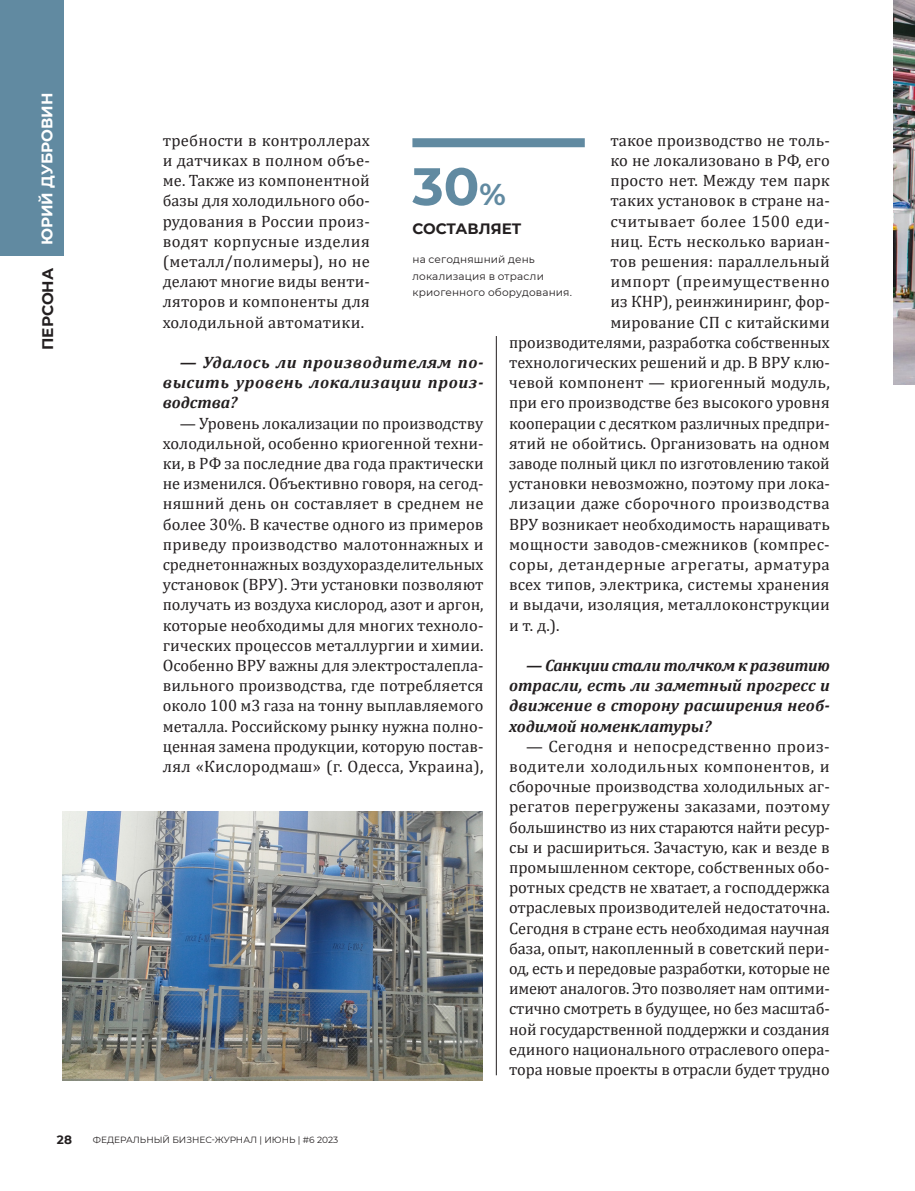
<style>
.page{position:relative;width:915px;height:1191px;background:#fff}
.page>*{position:absolute;margin:0;border:0;box-sizing:border-box;transform-origin:0 0}
.t1{font:700 52.65px "Montserrat";color:#618aa1}
.t2{font:16.5px/20.2px "Cambria";letter-spacing:.005em;color:#231f20;text-align:justify}
.t3{font:italic 700 16.5px/20.2px "Cambria";letter-spacing:.01em;color:#231f20;text-align:justify}
.t4{font:16.5px "Cambria";letter-spacing:.03em;color:#231f20}
.t5{font:16.5px "Cambria";letter-spacing:.025em;color:#231f20}
.t6{font:700 15.3px "Montserrat";color:#fff}
.t7{font:700 15.3px "Montserrat";color:#231f20}
.t8{font:700 15px "Montserrat";color:#231f20}
.t9{font:700 12px "Montserrat";color:#231f20}
.t10{font:10.5px/16.5px "Montserrat";letter-spacing:.015em;color:#231f20}
.t11{font:9px "Montserrat";color:#231f20}
.s1{font-size:30px}
</style>
<div class="page">
<hr style="left:496px;top:336px;width:1px;height:739px;background:#231f20">
<img style="left:893px;top:0;width:21px;height:385px">
<div style="left:0;top:1px;width:63px;height:255px;background:#618aa1"></div>
<img style="left:63px;top:812px;width:419px;height:268px">
<div style="left:412px;top:138px;width:172px;height:9px;background:#618aa1"></div>
<p class="t6" style="left:36px;top:245px;width:154px;rotate:-90deg">Юрий Дубровин</p>
<p class="t7" style="left:37px;top:350px;width:84px;rotate:-90deg">ПЕРСОНА</p>
<p class="t2" style="left:163px;top:130px;width:208px">требности в контроллерах и датчиках в полном объе&shy;ме. Также из компонентной базы для холодильного обо&shy;рудования в России произ&shy;водят корпусные изделия (металл/полимеры), но не делают многие виды венти&shy;ляторов и компоненты для холодильной автоматики.</p>
<p class="t3" style="left:163px;top:351px;width:322px;text-indent:17px">— Удалось ли производителям по&shy;высить уровень локализации произ&shy;водства?</p>
<p class="t2" style="left:163px;top:413px;width:322px;text-indent:17px">— Уровень локализации по производству холодильной, особенно криогенной техни&shy;ки, в РФ за последние два года практически не изменился. Объективно говоря, на сегод&shy;няшний день он составляет в среднем не более 30%. В качестве одного из примеров приведу производство малотоннажных и среднетоннажных воздухоразделительных установок (ВРУ). Эти установки позволяют получать из воздуха кислород, азот и аргон, которые необходимы для многих техноло&shy;гических процессов металлургии и химии.<br>Особенно ВРУ важны для электросталепла&shy;вильного производства, где потребляется около 100 м3 газа на тонну выплавляемого металла. Российскому рынку нужна полно&shy;ценная замена продукции, которую постав&shy;лял «Кислородмаш» (г. Одесса, Украина),</p>
<p class="t2" style="left:610px;top:130px;width:221px">такое производство не толь-</p>
<p class="t2" style="left:610px;top:150px;width:221px">ко не локализовано в РФ, его</p>
<p class="t2" style="left:610px;top:170px;width:221px">просто нет. Между тем парк</p>
<p class="t2" style="left:610px;top:190px;width:221px">таких установок в стране на-</p>
<p class="t5" style="left:610px;top:211px;width:221px">считывает более 1500 еди-</p>
<p class="t2" style="left:610px;top:231px;width:221px">ниц. Есть несколько вариан-</p>
<p class="t2" style="left:610px;top:251px;width:221px">тов решения: параллельный</p>
<p class="t4" style="left:610px;top:272px;width:221px">импорт (преимущественно</p>
<p class="t2" style="left:610px;top:291px;width:221px">из КНР), реинжиниринг, фор-</p>
<p class="t2" style="left:610px;top:312px;width:221px">мирование СП с китайскими</p>
<p class="t2" style="left:509px;top:332px;width:322px">производителями, разработка собственных</p>
<p class="t2" style="left:509px;top:352px;width:322px">технологических решений и др. В ВРУ клю-</p>
<p class="t2" style="left:509px;top:372px;width:322px">чевой компонент — криогенный модуль,</p>
<p class="t2" style="left:509px;top:392px;width:322px">при его производстве без высокого уровня</p>
<p class="t2" style="left:509px;top:413px;width:322px">кооперации с десятком различных предпри-</p>
<p class="t2" style="left:509px;top:433px;width:322px">ятий не обойтись. Организовать на одном</p>
<p class="t2" style="left:509px;top:453px;width:322px">заводе полный цикл по изготовлению такой</p>
<p class="t2" style="left:509px;top:473px;width:322px">установки невозможно, поэтому при лока-</p>
<p class="t2" style="left:509px;top:493px;width:322px">лизации даже сборочного производства</p>
<p class="t2" style="left:509px;top:514px;width:322px">ВРУ возникает необходимость наращивать</p>
<p class="t2" style="left:509px;top:534px;width:322px">мощности заводов-смежников (компрес-</p>
<p class="t4" style="left:509px;top:554px;width:322px">соры, детандерные агрегаты, арматура</p>
<p class="t2" style="left:509px;top:574px;width:322px">всех типов, электрика, системы хранения</p>
<p class="t2" style="left:509px;top:594px;width:322px">и выдачи, изоляция, металлоконструкции</p>
<p class="t2" style="left:509px;top:615px;width:52px">и т. д.).</p>
<p class="t3" style="left:509px;top:654px;width:322px;text-indent:17px">— Санкции стали толчком к развитию отрасли, есть ли заметный прогресс и движение в сторону расширения необ&shy;ходимой номенклатуры?</p>
<p class="t2" style="left:509px;top:736px;width:322px;text-indent:17px">— Сегодня и непосредственно произ&shy;водители холодильных компонентов, и сборочные производства холодильных аг&shy;регатов перегружены заказами, поэтому большинство из них стараются найти ресур&shy;сы и расшириться. Зачастую, как и везде в промышленном секторе, собственных обо&shy;ротных средств не хватает, а господдержка отраслевых производителей недостаточна.<br>Сегодня в стране есть необходимая научная база, опыт, накопленный в советский пери&shy;од, есть и передовые разработки, которые не имеют аналогов. Это позволяет нам оптими&shy;стично смотреть в будущее, но без масштаб&shy;ной государственной поддержки и создания единого национального отраслевого опера&shy;тора новые проекты в отрасли будет трудно</p>
<h1 class="t1" style="left:412px;top:148px;width:95px">30<span class="s1">%</span></h1>
<p class="t8" style="left:412px;top:217px;width:110px">составляет</p>
<p class="t10" style="left:412px;top:251px;width:161px">на сегодняшний день локализация в отрасли криогенного оборудования.</p>
<p class="t9" style="left:57px;top:1131px;width:16px">28</p>
<p class="t11" style="left:93px;top:1134px;width:247px">Федеральный Бизнес-журнал | июнь | #6 2023</p>
</div>
